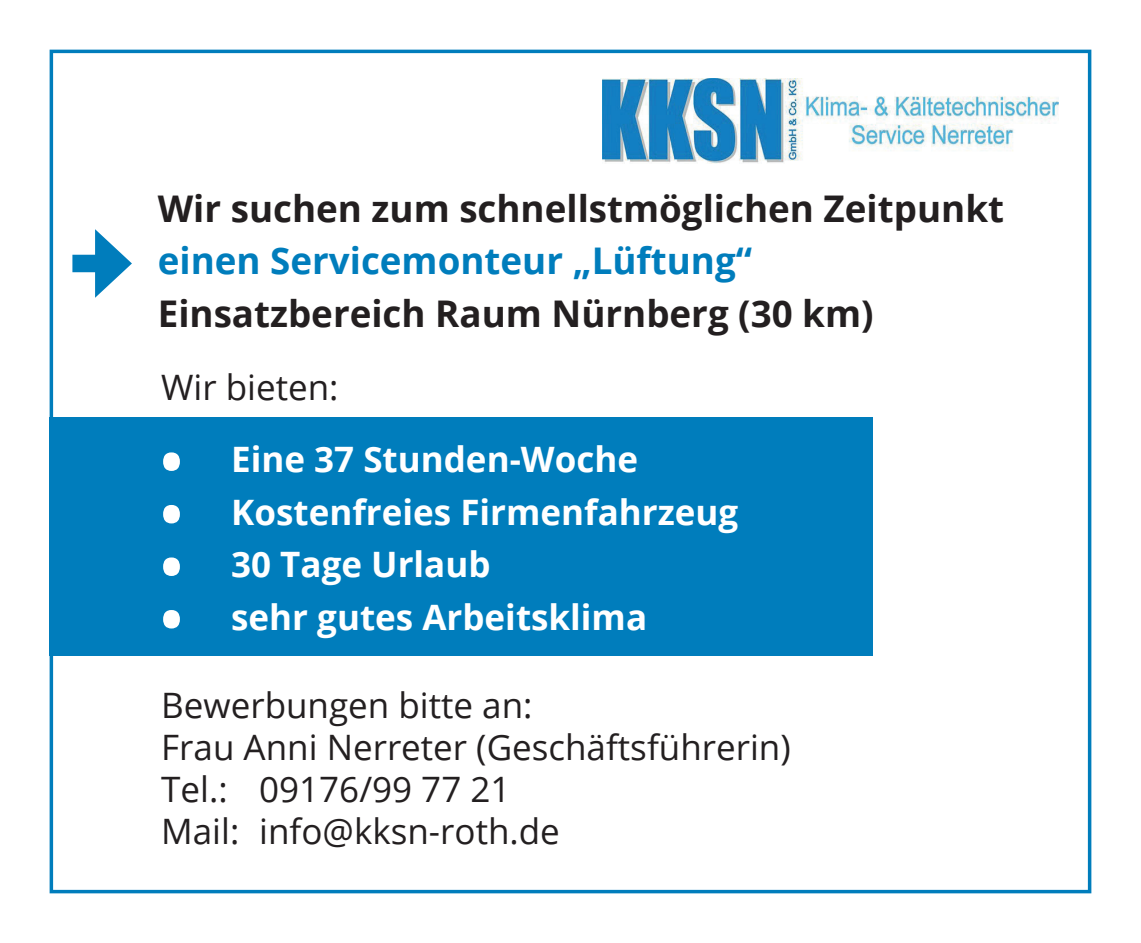
<style>
.page{position:relative;width:1141px;height:943px;background:#fff}
.page>*{position:absolute;margin:0;border:0;box-sizing:border-box;transform-origin:0 0}
.t1{font:700 36.75px "Open Sans";color:#231f20}
.t2{font:700 36.75px "Open Sans";color:#007dbc}
.t3{font:35px/42px "Open Sans";color:#231f20}
.t4{font:700 35px "Open Sans";color:#fff}
.s1{font-weight:800;font-size:52.5px}
</style>
<div class="page">
<div style="left:50px;top:417px;width:823px;height:238px;background:#007dbc"></div>
<img style="left:603px;top:78px;width:456px;height:86px">
<div style="left:72px;top:255px;width:37px;height:17px;background:#007dbc"></div>
<svg style="left:95px;top:229px;width:37px;height:69px"></svg>
<div style="left:50px;top:50px;width:1041px;height:843px;border:4px solid #007dbc"></div>
<p class="t1" style="left:158px;top:182px;width:848px">Wir suchen zum schnellstmöglichen Zeitpunkt</p>
<p class="t2" style="left:158px;top:235px;width:596px">einen Servicemonteur „Lüftung“</p>
<p class="t1" style="left:158px;top:287px;width:717px">Einsatzbereich Raum Nürnberg (30 km)</p>
<p class="t3" style="left:161px;top:365px;width:179px">Wir bieten:</p>
<p class="t4" style="left:161px;top:434px;width:478px"><span class="s1">•</span> Eine 37 Stunden-Woche</p>
<p class="t4" style="left:161px;top:487px;width:579px"><span class="s1">•</span> Kostenfreies Firmenfahrzeug</p>
<p class="t4" style="left:161px;top:539px;width:331px"><span class="s1">•</span> 30 Tage Urlaub</p>
<p class="t4" style="left:161px;top:592px;width:487px"><span class="s1">•</span> sehr gutes Arbeitsklima</p>
<p class="t3" style="left:161px;top:683px;width:631px">Bewerbungen bitte an:<br>Frau Anni Nerreter (Geschäftsführerin)<br>Tel.: 09176/99 77 21<br>Mail: info@kksn-roth.de</p>
</div>
